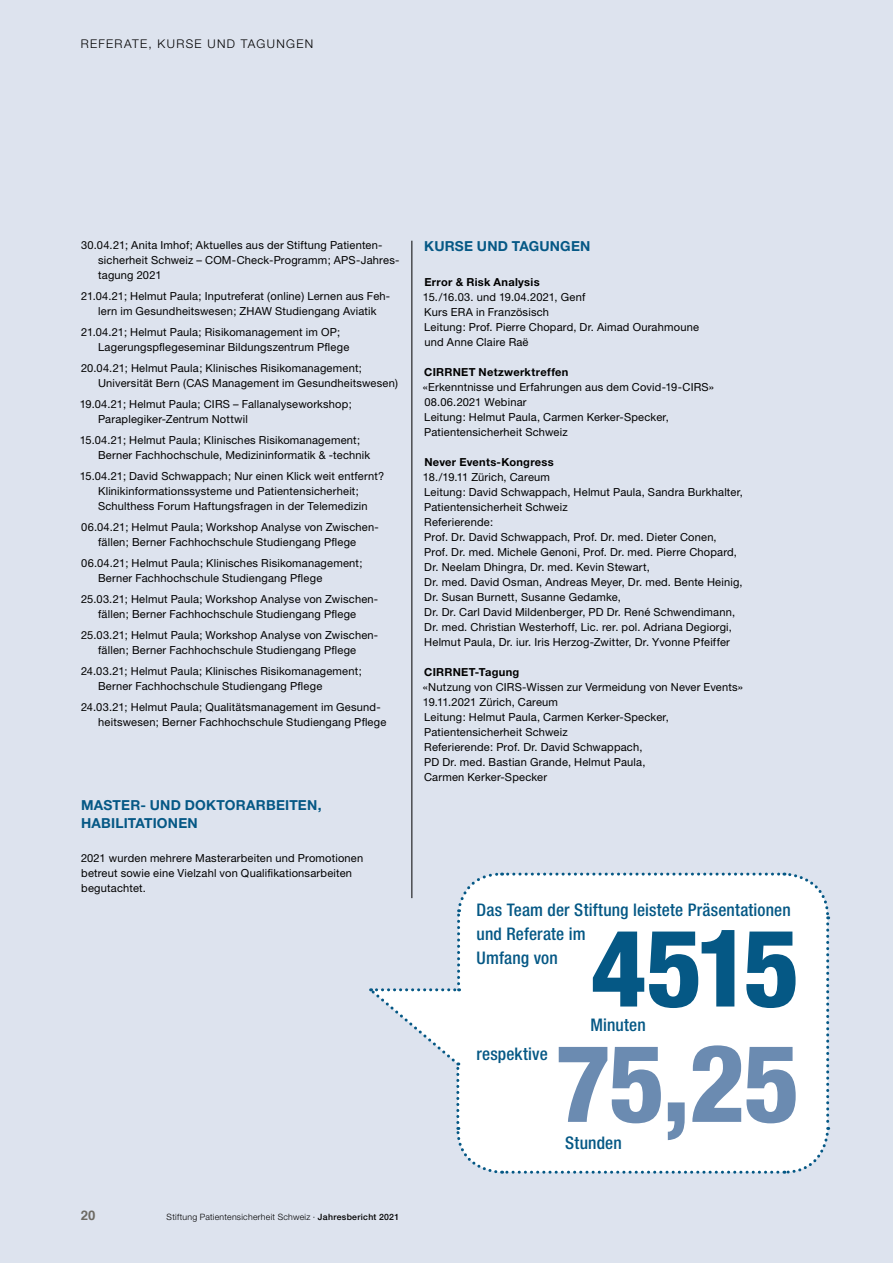
<style>
.page{position:relative;width:893px;height:1263px;background:#dde3ee}
.page>*{position:absolute;margin:0;border:0;box-sizing:border-box;transform-origin:0 0}
.t1{font:800 condensed 108px "Helvetica Neue";color:#6b8bb1}
.t2{font:800 condensed 108px "Helvetica Neue";color:#055885}
.t3{font:500 condensed 17.4px/24px "Helvetica Neue";letter-spacing:.01em;color:#055885}
.t4{font:700 13.8px/18px "Helvetica Neue";letter-spacing:.015em;color:#055885}
.t5{font:700 13.2px "Helvetica";color:#6d6a63}
.t6{font:300 12px "Helvetica Neue";letter-spacing:.115em;color:#000}
.t7{font:11.1px/15px "Helvetica Neue";letter-spacing:.015em;color:#000}
.t8{font:700 11.1px "Helvetica Neue";letter-spacing:.025em;color:#000}
.t9{font:300 8.7px "Helvetica Neue";letter-spacing:.03em;color:#000}
.s1{font-weight:500}
</style>
<div class="page">
<hr style="left:412px;top:241px;width:1px;height:657px;background:#000">
<svg style="left:369px;top:871px;width:462px;height:303px"></svg>
<p class="t6" style="left:81px;top:36px;width:234px">REFERATE, KURSE UND TAGUNGEN</p>
<p class="t7" style="left:98px;top:238px;width:303px;text-indent:-17px">30.04.21; Anita Imhof; Aktuelles aus der Stiftung Patienten&shy;sicherheit Schweiz – COM-Check-Programm; APS-Jahres&shy;tagung 2021</p>
<p class="t7" style="left:81px;top:289px;width:311px;text-align:center">21.04.21; Helmut Paula; Inputreferat (online) Lernen aus Feh&shy;lern im Gesundheitswesen; ZHAW Studiengang Aviatik</p>
<p class="t7" style="left:98px;top:325px;width:253px;text-indent:-17px">21.04.21; Helmut Paula; Risikomanagement im OP;<br>Lagerungspflegeseminar Bildungszentrum Pflege</p>
<p class="t7" style="left:98px;top:361px;width:302px;text-indent:-17px">20.04.21; Helmut Paula; Klinisches Risikomanagement;<br>Universität Bern (CAS Management im Gesundheitswesen)</p>
<p class="t7" style="left:98px;top:397px;width:255px;text-indent:-18px">19.04.21; Helmut Paula; CIRS – Fallanalyseworkshop;<br>Paraplegiker-Zentrum Nottwil</p>
<p class="t7" style="left:98px;top:433px;width:274px;text-indent:-18px">15.04.21; Helmut Paula; Klinisches Risikomanagement;<br>Berner Fachhochschule, Medizininformatik &amp; -technik</p>
<p class="t7" style="left:98px;top:469px;width:288px;text-indent:-18px">15.04.21; David Schwappach; Nur einen Klick weit entfernt?<br>Klinikinformationssysteme und Patientensicherheit;<br>Schulthess Forum Haftungsfragen in der Telemedizin</p>
<p class="t7" style="left:81px;top:520px;width:299px;text-align:center">06.04.21; Helmut Paula; Workshop Analyse von Zwischen&shy;fällen; Berner Fachhochschule Studiengang Pflege</p>
<p class="t7" style="left:98px;top:556px;width:266px;text-indent:-17px">06.04.21; Helmut Paula; Klinisches Risikomanagement;<br>Berner Fachhochschule Studiengang Pflege</p>
<p class="t7" style="left:81px;top:592px;width:299px;text-align:center">25.03.21; Helmut Paula; Workshop Analyse von Zwischen&shy;fällen; Berner Fachhochschule Studiengang Pflege</p>
<p class="t7" style="left:81px;top:628px;width:299px;text-align:center">25.03.21; Helmut Paula; Workshop Analyse von Zwischen&shy;fällen; Berner Fachhochschule Studiengang Pflege</p>
<p class="t7" style="left:98px;top:664px;width:265px;text-indent:-17px">24.03.21; Helmut Paula; Klinisches Risikomanagement;<br>Berner Fachhochschule Studiengang Pflege</p>
<p class="t7" style="left:98px;top:700px;width:290px;text-indent:-17px">24.03.21; Helmut Paula; Qualitätsmanagement im Gesund&shy;heitswesen; Berner Fachhochschule Studiengang Pflege</p>
<p class="t4" style="left:81px;top:796px;width:242px">MASTER- UND DOKTORARBEITEN,<br>HABILITATIONEN</p>
<p class="t7" style="left:81px;top:850px;width:284px">2021 wurden mehrere Masterarbeiten und Promotionen betreut sowie eine Vielzahl von Qualifikationsarbeiten begutachtet.</p>
<p class="t4" style="left:424px;top:237px;width:168px">KURSE UND TAGUNGEN</p>
<p class="t8" style="left:424px;top:275px;width:117px">Error &amp; Risk Analysis</p>
<p class="t7" style="left:423px;top:289px;width:278px">15./16.03. und 19.04.2021, Genf<br>Kurs ERA in Französisch<br>Leitung: Prof. Pierre Chopard, Dr. Aimad Ourahmoune und Anne Claire Raë</p>
<p class="t8" style="left:424px;top:365px;width:146px">CIRRNET Netzwerktreffen</p>
<p class="t7" style="left:423px;top:379px;width:293px">«Erkenntnisse und Erfahrungen aus dem Covid-19-CIRS» 08.06.2021 Webinar<br>Leitung: Helmut Paula, Carmen Kerker-Specker, Patientensicherheit Schweiz</p>
<p class="t8" style="left:424px;top:455px;width:131px">Never Events-Kongress</p>
<p class="t7" style="left:423px;top:469px;width:321px">18./19.11 Zürich, Careum<br>Leitung: David Schwappach, Helmut Paula, Sandra Burkhalter, Patientensicherheit Schweiz<br>Referierende:<br>Prof. Dr. David Schwappach, Prof. Dr. med. Dieter Conen,<br>Prof. Dr. med. Michele Genoni, Prof. Dr. med. Pierre Chopard, Dr. Neelam Dhingra, Dr. med. Kevin Stewart,<br>Dr. med. David Osman, Andreas Meyer, Dr. med. Bente Heinig, Dr. Susan Burnett, Susanne Gedamke,<br>Dr. Dr. Carl David Mildenberger, PD Dr. René Schwendimann, Dr. med. Christian Westerhoff, Lic. rer. pol. Adriana Degiorgi, Helmut Paula, Dr. iur. Iris Herzog-Zwitter, Dr. Yvonne Pfeiffer</p>
<p class="t8" style="left:424px;top:665px;width:97px">CIRRNET-Tagung</p>
<p class="t7" style="left:423px;top:679px;width:322px">«Nutzung von CIRS-Wissen zur Vermeidung von Never Events» 19.11.2021 Zürich, Careum<br>Leitung: Helmut Paula, Carmen Kerker-Specker, Patientensicherheit Schweiz<br>Referierende: Prof. Dr. David Schwappach,<br>PD Dr. med. Bastian Grande, Helmut Paula,<br>Carmen Kerker-Specker</p>
<h2 class="t3" style="left:476px;top:897px;width:316px">Das Team der Stiftung leistete Präsentationen und Referate im<br>Umfang von</h2>
<h1 class="t2" style="left:590px;top:901px;width:211px">4515</h1>
<h1 class="t1" style="left:555px;top:1016px;width:246px">75,25</h1>
<h2 class="t3" style="left:590px;top:1013px;width:57px">Minuten</h2>
<h2 class="t3" style="left:476px;top:1042px;width:73px">respektive</h2>
<h2 class="t3" style="left:565px;top:1130px;width:58px">Stunden</h2>
<p class="t5" style="left:81px;top:1205px;width:16px">20</p>
<p class="t9" style="left:167px;top:1212px;width:234px">Stiftung Patientensicherheit Schweiz · <span class="s1">Jahresbericht 2021</span></p>
</div>
